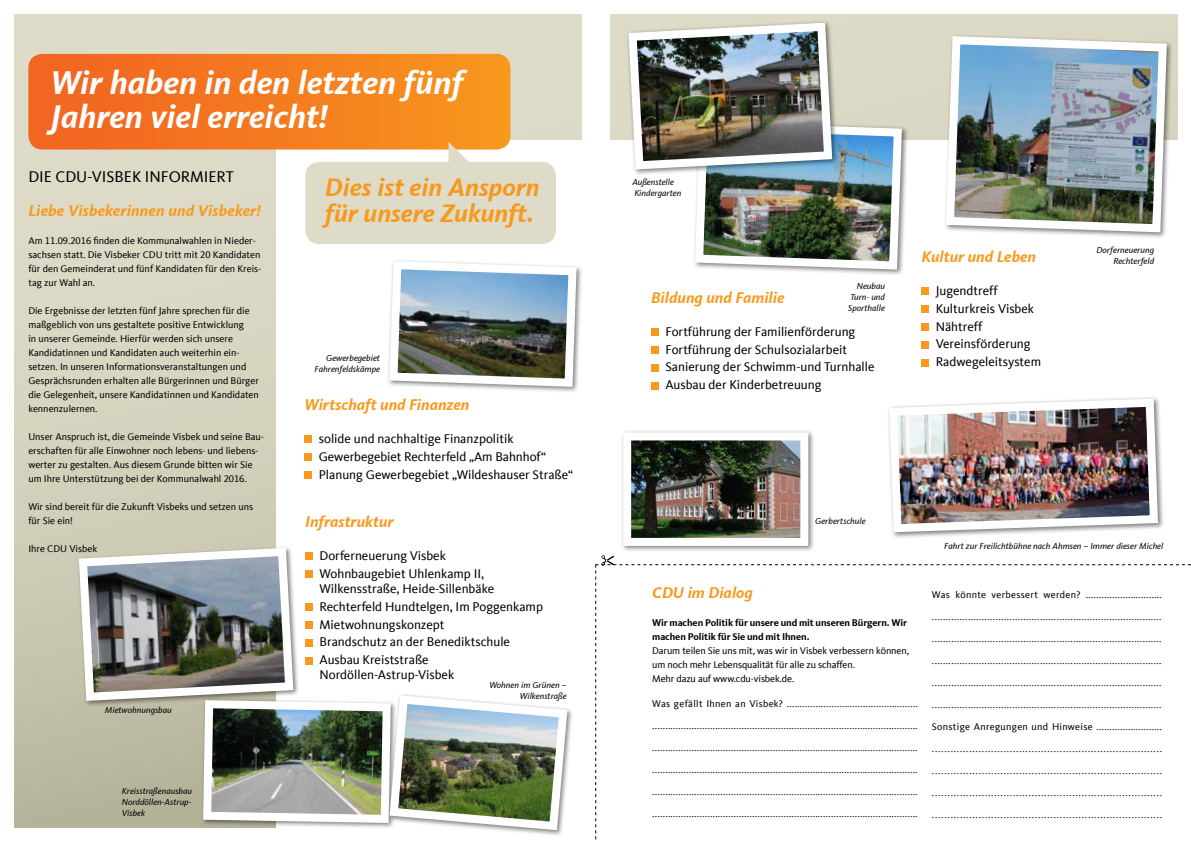
<style>
.page{position:relative;width:1191px;height:842px;background:#fff}
.page>*{position:absolute;margin:0;border:0;box-sizing:border-box;transform-origin:0 0}
.t1{font:italic 700 33.8px/33.8px "CDU Kievit Tab";color:#fff}
.t2{font:italic 700 26px/26px "CDU Kievit Tab";color:#f8991d}
.t3{font:italic 700 16px "CDU Kievit Tab";color:#f8991d}
.t4{font:16px "CDU Kievit Tab";color:#000}
.t5{font:13px/17.8px "CDU Kievit Tab";color:#000}
.t6{font:10px/14px "CDU Kievit Tab";color:#000}
.t7{font:10px "CDU Kievit Tab";letter-spacing:.03em;color:#000}
.t8{font:700 10px/14px "CDU Kievit Tab";letter-spacing:-.01em;color:#000}
.t9{font:italic 9px/11px "CDU Kievit Tab";color:#000;text-align:right}
</style>
<div class="page">
<div style="left:14px;top:14px;width:567px;height:814px;background:linear-gradient(to bottom,#e6e3d1,#bdbba3)"></div>
<div style="left:610px;top:14px;width:567px;height:814px;background:#dbd9c5"></div>
<div style="left:276px;top:141px;width:915px;height:701px;background:#fff"></div>
<img style="left:388px;top:260px;width:193px;height:131px">
<div style="left:304px;top:436px;width:8px;height:7px;background:#f8991d"></div>
<div style="left:304px;top:454px;width:8px;height:7px;background:#f8991d"></div>
<div style="left:304px;top:471px;width:8px;height:7px;background:#f8991d"></div>
<div style="left:651px;top:329px;width:7px;height:7px;background:#f8991d"></div>
<div style="left:651px;top:347px;width:7px;height:7px;background:#f8991d"></div>
<div style="left:651px;top:364px;width:7px;height:7px;background:#f8991d"></div>
<div style="left:651px;top:382px;width:7px;height:7px;background:#f8991d"></div>
<div style="left:886px;top:396px;width:278px;height:143px;background:#000;opacity:.5"></div>
<img style="left:886px;top:396px;width:276px;height:140px">
<div style="left:620px;top:430px;width:195px;height:123px;background:#000;opacity:.5"></div>
<img style="left:632px;top:441px;width:167px;height:96px">
<div style="left:623px;top:432px;width:185px;height:114px;border:8px solid #fff"></div>
<div style="left:692px;top:119px;width:216px;height:157px;background:#000;opacity:.5"></div>
<div style="left:921px;top:288px;width:7px;height:7px;background:#f8991d"></div>
<div style="left:921px;top:306px;width:7px;height:7px;background:#f8991d"></div>
<div style="left:921px;top:323px;width:7px;height:8px;background:#f8991d"></div>
<div style="left:921px;top:341px;width:7px;height:7px;background:#f8991d"></div>
<div style="left:921px;top:359px;width:7px;height:7px;background:#f8991d"></div>
<svg style="left:595px;top:555px;width:596px;height:285px"></svg>
<svg style="left:28px;top:54px;width:482px;height:96px;background:#f47c21"></svg>
<div style="left:305px;top:162px;width:251px;height:82px;background:#dedcc8;border-radius:14px"></div>
<svg style="left:448px;top:142px;width:23px;height:20px"></svg>
<img style="left:75px;top:544px;width:497px;height:290px">
<img style="left:624px;top:21px;width:282px;height:253px">
<div style="left:943px;top:34px;width:230px;height:205px;background:#000;opacity:.5"></div>
<img style="left:941px;top:34px;width:230px;height:202px">
<h1 class="t1" style="left:50px;top:65px;width:414px">Wir haben in den letzten fünf<br>Jahren viel erreicht!</h1>
<h3 class="t4" style="left:28px;top:168px;width:83px">Die CDU-Visbek</h3>
<h3 class="t4" style="left:145px;top:168px;width:46px">informiert</h3>
<h3 class="t3" style="left:28px;top:201px;width:234px">Liebe Visbekerinnen und Visbeker!</h3>
<p class="t6" style="left:28px;top:234px;width:234px">Am 11.09.2016 finden die Kommunalwahlen in Nieder&shy;sachsen statt. Die Visbeker CDU tritt mit 20 Kandidaten für den Gemeinderat und fünf Kandidaten für den Kreis&shy;tag zur Wahl an.</p>
<p class="t6" style="left:28px;top:304px;width:232px">Die Ergebnisse der letzten fünf Jahre sprechen für die maßgeblich von uns gestaltete positive Entwicklung<br>in unserer Gemeinde. Hierfür werden sich unsere Kandidatinnen und Kandidaten auch weiterhin ein&shy;setzen. In unseren Informationsveranstaltungen und Gesprächsrunden erhalten alle Bürgerinnen und Bürger die Gelegenheit, unsere Kandidatinnen und Kandidaten kennenzulernen.</p>
<p class="t6" style="left:28px;top:430px;width:237px">Unser Anspruch ist, die Gemeinde Visbek und seine Bau&shy;erschaften für alle Einwohner noch lebens- und liebens&shy;werter zu gestalten. Aus diesem Grunde bitten wir Sie um Ihre Unterstützung bei der Kommunalwahl 2016.</p>
<p class="t6" style="left:28px;top:500px;width:226px">Wir sind bereit für die Zukunft Visbeks und setzen uns für Sie ein!</p>
<p class="t6" style="left:28px;top:542px;width:70px">Ihre CDU Visbek</p>
<p class="t9" style="left:105px;top:704px;width:68px">Mietwohnungsbau</p>
<p class="t9" style="left:122px;top:786px;width:72px;text-align:justify">Kreisstraßenausbau Norddöllen-Astrup-Visbek</p>
<h2 class="t2" style="left:325px;top:174px;width:216px">Dies ist ein Ansporn für unsere Zukunft.</h2>
<p class="t9" style="left:314px;top:353px;width:67px">Gewerbegebiet<br>Fahrenfeldskämpe</p>
<h3 class="t3" style="left:304px;top:395px;width:166px">Wirtschaft und Finanzen</h3>
<h3 class="t5" style="left:319px;top:430px;width:196px">solide und nachhaltige Finanzpolitik</h3>
<h3 class="t5" style="left:319px;top:448px;width:229px">Gewerbegebiet Rechterfeld „Am Bahnhof“</h3>
<h3 class="t5" style="left:312px;top:465px;width:263px">Planung Gewerbegebiet „Wildeshauser Straße“</h3>
<h3 class="t3" style="left:305px;top:512px;width:90px">Infrastruktur</h3>
<h3 class="t5" style="left:319px;top:547px;width:166px">Dorferneuerung Visbek<br>Wohnbaugebiet Uhlenkamp II,</h3>
<h3 class="t5" style="left:319px;top:580px;width:225px">Wilkensstraße, Heide-Sillenbäke<br>Rechterfeld Hundtelgen, Im Poggenkamp<br>Mietwohnungskonzept<br>Brandschutz an der Benediktschule<br>Ausbau Kreiststraße</h3>
<h3 class="t5" style="left:319px;top:666px;width:136px">Nordöllen-Astrup-Visbek</h3>
<p class="t9" style="left:489px;top:679px;width:79px">Wohnen im Grünen –<br>Wilkenstraße</p>
<p class="t9" style="left:632px;top:177px;width:51px;text-align:left">Außenstelle<br>Kindergarten</p>
<p class="t9" style="left:848px;top:281px;width:38px;text-align:justify;text-indent:9px">Neubau Turn- und Sporthalle</p>
<h3 class="t3" style="left:651px;top:288px;width:135px">Bildung und Familie</h3>
<h3 class="t5" style="left:665px;top:323px;width:211px">Fortführung der Familienförderung Fortführung der Schulsozialarbeit Sanierung der Schwimm-und Turnhalle Ausbau der Kinderbetreuung</h3>
<h3 class="t3" style="left:921px;top:247px;width:116px">Kultur und Leben</h3>
<h3 class="t5" style="left:935px;top:282px;width:107px">Jugendtreff<br>Kulturkreis Visbek<br>Nähtreff<br>Vereinsförderung<br>Radwegeleitsystem</h3>
<p class="t9" style="left:1096px;top:244px;width:59px">Dorferneuerung<br>Rechterfeld</p>
<p class="t9" style="left:815px;top:515px;width:52px">Gerbertschule</p>
<p class="t9" style="left:944px;top:540px;width:221px">Fahrt zur Freilichtbühne nach Ahmsen – Immer dieser Michel</p>
<h3 class="t3" style="left:652px;top:583px;width:102px">CDU im Dialog</h3>
<p class="t8" style="left:652px;top:616px;width:256px">Wir machen Politik für unsere und mit unseren Bürgern. Wir machen Politik für Sie und mit Ihnen.</p>
<p class="t6" style="left:652px;top:644px;width:258px">Darum teilen Sie uns mit, was wir in Visbek verbessern können, um noch mehr Lebensqualität für alle zu schaffen.<br>Mehr dazu auf www.cdu-visbek.de.</p>
<p class="t7" style="left:652px;top:698px;width:267px">Was gefällt Ihnen an Visbek? ..................................................</p>
<p class="t6" style="left:652px;top:719px;width:267px">.....................................................................................................</p>
<p class="t6" style="left:652px;top:741px;width:267px">.....................................................................................................</p>
<p class="t6" style="left:652px;top:759px;width:267px;line-height:22px">..................................................................................................... .....................................................................................................</p>
<p class="t6" style="left:652px;top:807px;width:267px">.....................................................................................................</p>
<p class="t7" style="left:932px;top:589px;width:231px">Was könnte verbessert werden? .............................</p>
<p class="t6" style="left:932px;top:609px;width:231px">...................................................................................</p>
<p class="t6" style="left:932px;top:631px;width:231px">...................................................................................</p>
<p class="t6" style="left:932px;top:653px;width:231px">...................................................................................</p>
<p class="t6" style="left:932px;top:675px;width:231px">...................................................................................</p>
<p class="t6" style="left:932px;top:697px;width:231px">...................................................................................</p>
<p class="t7" style="left:932px;top:721px;width:231px">Sonstige Anregungen und Hinweise .........................</p>
<p class="t6" style="left:932px;top:741px;width:232px">..........................................................................</p>
<p class="t6" style="left:932px;top:763px;width:232px">..........................................................................</p>
<p class="t6" style="left:932px;top:785px;width:232px">..........................................................................</p>
<p class="t6" style="left:932px;top:807px;width:232px">..........................................................................</p>
</div>
